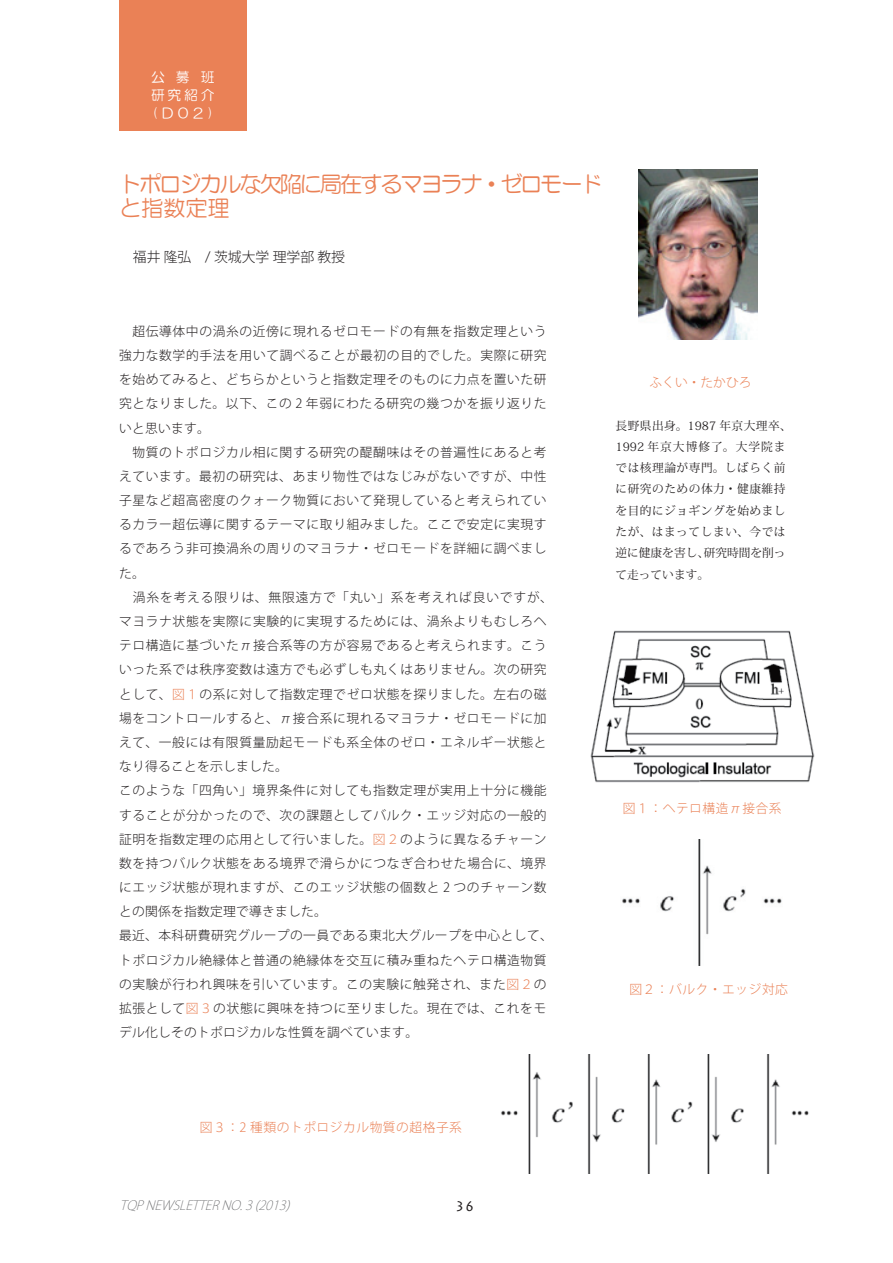
<style>
.page{position:relative;width:893px;height:1263px;background:#fff}
.page>*{position:absolute;margin:0;border:0;box-sizing:border-box;transform-origin:0 0}
.t1{font:22.35px/24.2px "HG Maru Gothic MPRO";letter-spacing:-.1em;color:#ea8156}
.t2{font:300 13.8px "Koz Go Pro";color:#231f20}
.t3{font:13.8px/18.1px "HG Maru Gothic MPRO";letter-spacing:.35em;color:#fff;text-align:justify}
.t4{font:13.8px "Lithos Pro";color:#231f20}
.t5{font:300 12.75px/24.2px "Koz Go Pro";letter-spacing:.05em;color:#231f20}
.t6{font:300 12.75px "Koz Go Pro";letter-spacing:.04em;color:#ea8156}
.t7{font:italic 200 12.75px "Koz Go Pro";color:#57585a}
.t8{font:11.7px/21.3px "Koz Min Pro";letter-spacing:.04em;color:#231f20}
.s1{color:#ea8156}
</style>
<div class="page">
<div style="left:119px;top:0;width:128px;height:130px;background:#ea8156"></div>
<img style="left:639px;top:169px;width:119px;height:170px">
<img style="left:590px;top:630px;width:225px;height:153px">
<img style="left:622px;top:840px;width:160px;height:125px">
<img style="left:501px;top:1054px;width:308px;height:119px">
<p class="t3" style="left:151px;top:68px;width:65px">公募班研究紹介(D02)</p>
<h1 class="t1" style="left:119px;top:171px;width:485px">トポロジカルな欠陥に局在するマヨラナ・ゼロモードと指数定理</h1>
<p class="t2" style="left:119px;top:248px;width:228px">　福井 隆弘　/ 茨城大学 理学部 教授</p>
<p class="t5" style="left:119px;top:319px;width:435px">　超伝導体中の渦糸の近傍に現れるゼロモードの有無を指数定理という強力な数学的手法を用いて調べることが最初の目的でした。実際に研究を始めてみると、どちらかというと指数定理そのものに力点を置いた研究となりました。以下、この 2 年弱にわたる研究の幾つかを振り返りたいと思います。<br>　物質のトポロジカル相に関する研究の醍醐味はその普遍性にあると考えています。最初の研究は、あまり物性ではなじみがないですが、中性子星など超高密度のクォーク物質において発現していると考えられているカラー超伝導に関するテーマに取り組みました。ここで安定に実現するであろう非可換渦糸の周りのマヨラナ・ゼロモードを詳細に調べました。<br>　渦糸を考える限りは、無限遠方で「丸い」系を考えれば良いですが、マヨラナ状態を実際に実験的に実現するためには、渦糸よりもむしろヘテロ構造に基づいたπ接合系等の方が容易であると考えられます。こういった系では秩序変数は遠方でも必ずしも丸くはありません。次の研究として、<span class="s1">図１</span>の系に対して指数定理でゼロ状態を探りました。左右の磁場をコントロールすると、π接合系に現れるマヨラナ・ゼロモードに加えて、一般には有限質量励起モードも系全体のゼロ・エネルギー状態となり得ることを示しました。<br>このような「四角い」境界条件に対しても指数定理が実用上十分に機能することが分かったので、次の課題としてバルク・エッジ対応の一般的証明を指数定理の応用として行いました。<span class="s1">図２</span>のように異なるチャーン数を持つバルク状態をある境界で滑らかにつなぎ合わせた場合に、境界にエッジ状態が現れますが、このエッジ状態の個数と 2 つのチャーン数との関係を指数定理で導きました。<br>最近、本科研費研究グループの一員である東北大グループを中心として、トポロジカル絶縁体と普通の絶縁体を交互に積み重ねたヘテロ構造物質の実験が行われ興味を引いています。この実験に触発され、また<span class="s1">図２</span>の拡張として<span class="s1">図３</span>の状態に興味を持つに至りました。現在では、これをモデル化しそのトポロジカルな性質を調べています。</p>
<p class="t6" style="left:649px;top:374px;width:104px">ふくい・たかひろ</p>
<p class="t8" style="left:615px;top:414px;width:177px">長野県出身。1987 年京大理卒、<br>1992 年京大博修了。大学院までは核理論が専門。しばらく前に研究のための体力・健康維持を目的にジョギングを始めましたが、はまってしまい、今では逆に健康を害し、研究時間を削って走っています。</p>
<p class="t6" style="left:623px;top:800px;width:160px">図１：ヘテロ構造π接合系</p>
<p class="t6" style="left:629px;top:980px;width:160px">図２：バルク・エッジ対応</p>
<p class="t6" style="left:200px;top:1119px;width:264px">図３：2 種類のトポロジカル物質の超格子系</p>
<p class="t7" style="left:120px;top:1197px;width:175px">TQPNEWSLETTERNO.3(2013)</p>
<p class="t4" style="left:455px;top:1198px;width:21px">36</p>
</div>
